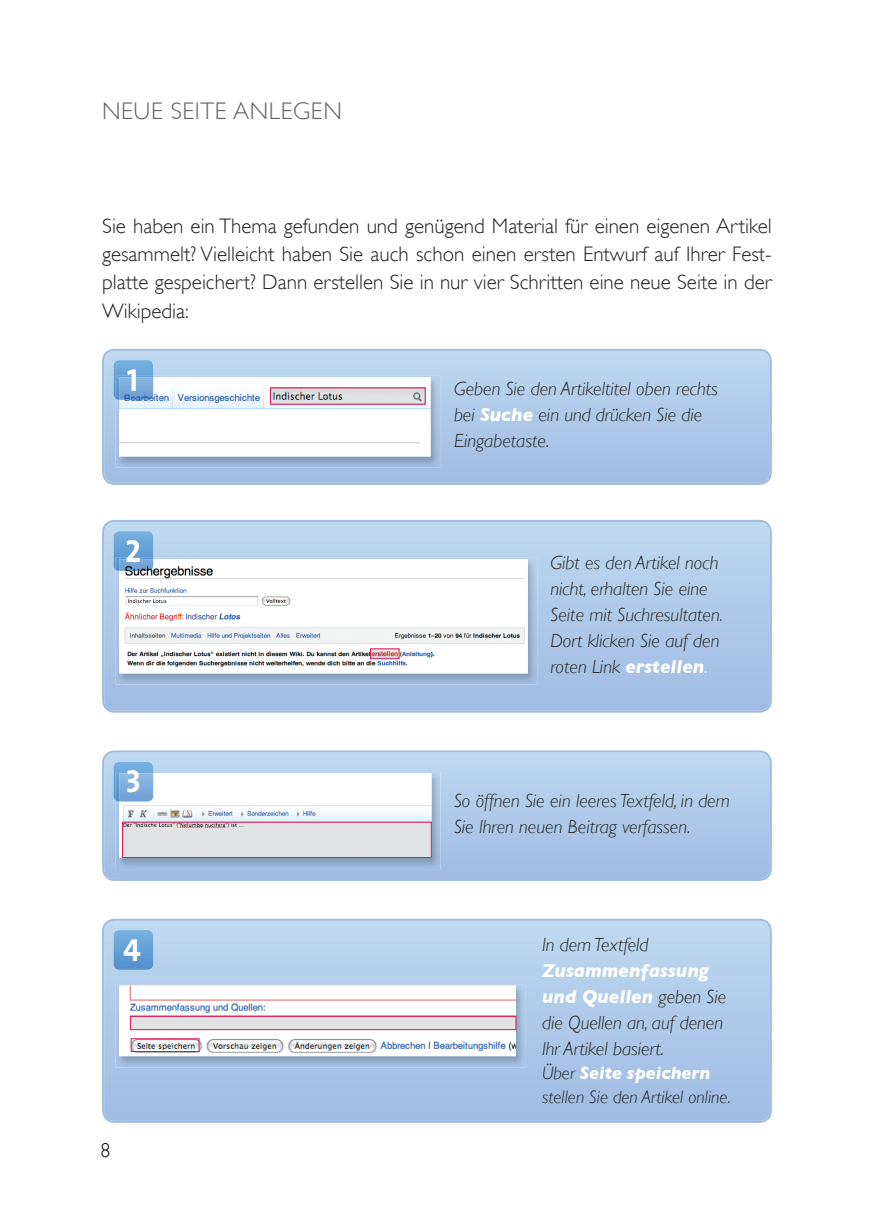
<style>
.page{position:relative;width:874px;height:1225px;background:#fff}
.page>*{position:absolute;margin:0;border:0;box-sizing:border-box;transform-origin:0 0}
.t1{font:32px "The Mix Bold Caps";color:#fff}
.t2{font:300 24px "Gill Sans";letter-spacing:.025em;color:#636366}
.t3{font:300 21px/28.4px "Gill Sans";color:#231f20;text-align:justify}
.t4{font:300 20px "Gill Sans";color:#040503}
.t5{font:italic 300 19px/26px "Gill Sans";color:#231f20}
.t6{font:italic 300 18px/24px "Gill Sans";color:#231f20}
.s1{font-weight:700;color:#fff}
.s2{color:#fff}
</style>
<div class="page">
<svg style="left:102px;top:349px;width:669px;height:136px"></svg>
<img style="left:116px;top:376px;width:324px;height:91px">
<img style="left:119px;top:377px;width:311px;height:79px">
<img style="left:272px;top:389px;width:151px;height:14px">
<div style="left:270px;top:387px;width:155px;height:18px;border:1px solid #d91a5b"></div>
<img style="left:113px;top:360px;width:40px;height:39px">
<img style="left:116px;top:376px;width:37px;height:24px">
<img style="left:119px;top:377px;width:34px;height:23px">
<svg style="left:102px;top:520px;width:669px;height:192px"></svg>
<img style="left:116px;top:558px;width:421px;height:126px">
<img style="left:119px;top:559px;width:408px;height:114px">
<img style="left:372px;top:650px;width:25px;height:7px">
<div style="left:370px;top:648px;width:29px;height:11px;border:1px solid #d91a5b"></div>
<img style="left:113px;top:531px;width:40px;height:39px">
<img style="left:116px;top:558px;width:37px;height:13px">
<img style="left:119px;top:559px;width:34px;height:12px">
<svg style="left:102px;top:750px;width:669px;height:131px"></svg>
<img style="left:116px;top:772px;width:324px;height:97px">
<img style="left:119px;top:773px;width:312px;height:85px">
<div style="left:124px;top:823px;width:305px;height:33px;background:#e1e2e4"></div>
<div style="left:122px;top:821px;width:309px;height:37px;border:1px solid #d91a5b"></div>
<img style="left:113px;top:762px;width:40px;height:38px">
<img style="left:116px;top:772px;width:37px;height:29px">
<img style="left:119px;top:773px;width:34px;height:28px">
<svg style="left:102px;top:918px;width:669px;height:205px"></svg>
<img style="left:116px;top:984px;width:409px;height:83px">
<img style="left:119px;top:985px;width:396px;height:71px">
<img style="left:132px;top:1017px;width:382px;height:11px">
<div style="left:130px;top:1015px;width:386px;height:15px;border:1px solid #d91a5b"></div>
<div style="left:130px;top:1038px;width:69px;height:14px;border:1px solid #d91a5b"></div>
<img style="left:113px;top:930px;width:40px;height:39px">
<p class="t2" style="left:102px;top:97px;width:241px">NEUE SEITE ANLEGEN</p>
<p class="t3" style="left:102px;top:211px;width:670px">Sie haben ein Thema gefunden und genügend Material für einen eigenen Artikel gesammelt? Vielleicht haben Sie auch schon einen ersten Entwurf auf Ihrer Fest&shy;platte gespeichert? Dann erstellen Sie in nur vier Schritten eine neue Seite in der Wikipedia:</p>
<h1 class="t1" style="left:127px;top:353px;width:13px">1</h1>
<h1 class="t1" style="left:125px;top:524px;width:17px">2</h1>
<h1 class="t1" style="left:126px;top:754px;width:17px">3</h1>
<h1 class="t1" style="left:123px;top:923px;width:19px">4</h1>
<p class="t4" style="left:100px;top:1138px;width:11px">8</p>
<p class="t5" style="left:454px;top:376px;width:265px">Geben Sie den Artikeltitel oben rechts bei <span class="s1">Suche</span> ein und drücken Sie die<br>Eingabetaste.</p>
<p class="t5" style="left:550px;top:549px;width:174px">Gibt es den Artikel noch nicht, erhalten Sie eine<br>Seite mit Suchresultaten.<br>Dort klicken Sie auf den roten Link <span class="s1">erstellen</span><span class="s2">.</span></p>
<p class="t5" style="left:454px;top:788px;width:277px">So öffnen Sie ein leeres Textfeld, in dem<br>Sie Ihren neuen Beitrag verfassen.</p>
<p class="t5" style="left:542px;top:931px;width:108px">In dem Textfeld</p>
<p class="t5" style="left:542px;top:957px;width:186px"><span class="s1">Zusammenfassung und Quellen</span> geben Sie die Quellen an, auf denen<br>Ihr Artikel basiert.</p>
<p class="t6" style="left:542px;top:1060px;width:190px">Über <span class="s1">Seite speichern </span>stellen Sie den Artikel online.</p>
</div>
